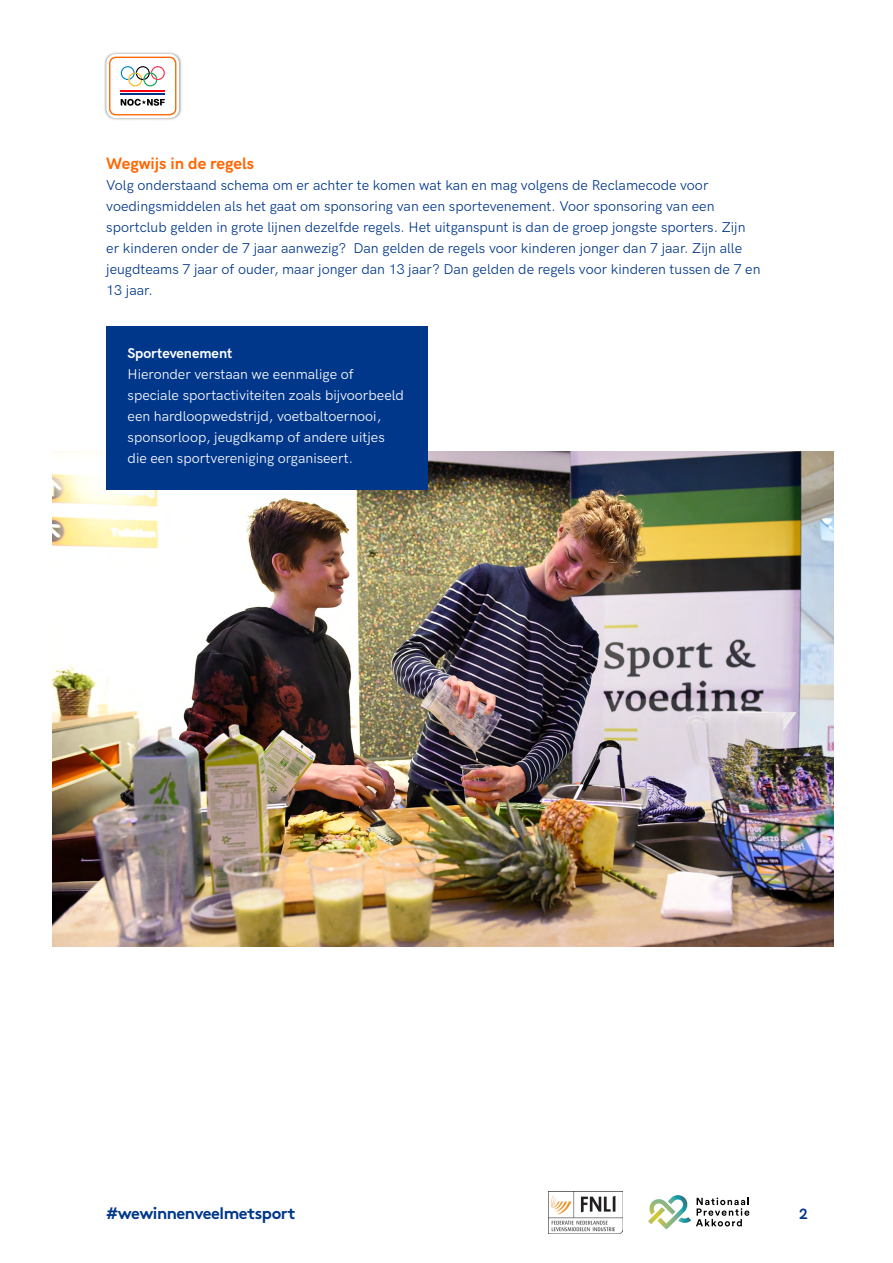
<style>
.page{position:relative;width:893px;height:1263px;background:#fff}
.page>*{position:absolute;margin:0;border:0;box-sizing:border-box;transform-origin:0 0}
.t1{font:700 16.5px "Brown";letter-spacing:-.03em;color:#00378a}
.t2{font:700 16.5px "HK Grotesk";color:#f60}
.t3{font:700 15px "HK Grotesk";color:#00378a}
.t4{font:14.25px/21px "HK Grotesk";color:#00378a}
.t5{font:14.25px/21px "HK Grotesk";color:#fff}
.t6{font:700 14.25px "HK Grotesk";color:#fff}
</style>
<div class="page">
<img style="left:104px;top:52px;width:78px;height:68px">
<svg style="left:106px;top:54px;width:73px;height:64px"></svg>
<svg style="left:648px;top:1195px;width:101px;height:34px"></svg>
<img style="left:548px;top:1192px;width:75px;height:41px">
<img style="left:52px;top:451px;width:781px;height:495px">
<div style="left:106px;top:326px;width:321px;height:164px;background:#00378a"></div>
<p class="t2" style="left:106px;top:151px;width:149px">Wegwijs in de regels</p>
<p class="t4" style="left:106px;top:174px;width:656px">Volg onderstaand schema om er achter te komen wat kan en mag volgens de Reclamecode voor voedingsmiddelen als het gaat om sponsoring van een sportevenement. Voor sponsoring van een sportclub gelden in grote lijnen dezelfde regels. Het uitganspunt is dan de groep jongste sporters. Zijn er kinderen onder de 7 jaar aanwezig? Dan gelden de regels voor kinderen jonger dan 7 jaar. Zijn alle jeugdteams 7 jaar of ouder, maar jonger dan 13 jaar? Dan gelden de regels voor kinderen tussen de 7 en 13 jaar.</p>
<p class="t6" style="left:128px;top:342px;width:106px">Sportevenement</p>
<p class="t5" style="left:128px;top:363px;width:278px">Hieronder verstaan we eenmalige of speciale sportactiviteiten zoals bijvoorbeeld een hardloopwedstrijd, voetbaltoernooi, sponsorloop, jeugdkamp of andere uitjes die een sportvereniging organiseert.</p>
<p class="t1" style="left:106px;top:1200px;width:191px">#wewinnenveelmetsport</p>
<p class="t3" style="left:799px;top:1203px;width:10px">2</p>
</div>
